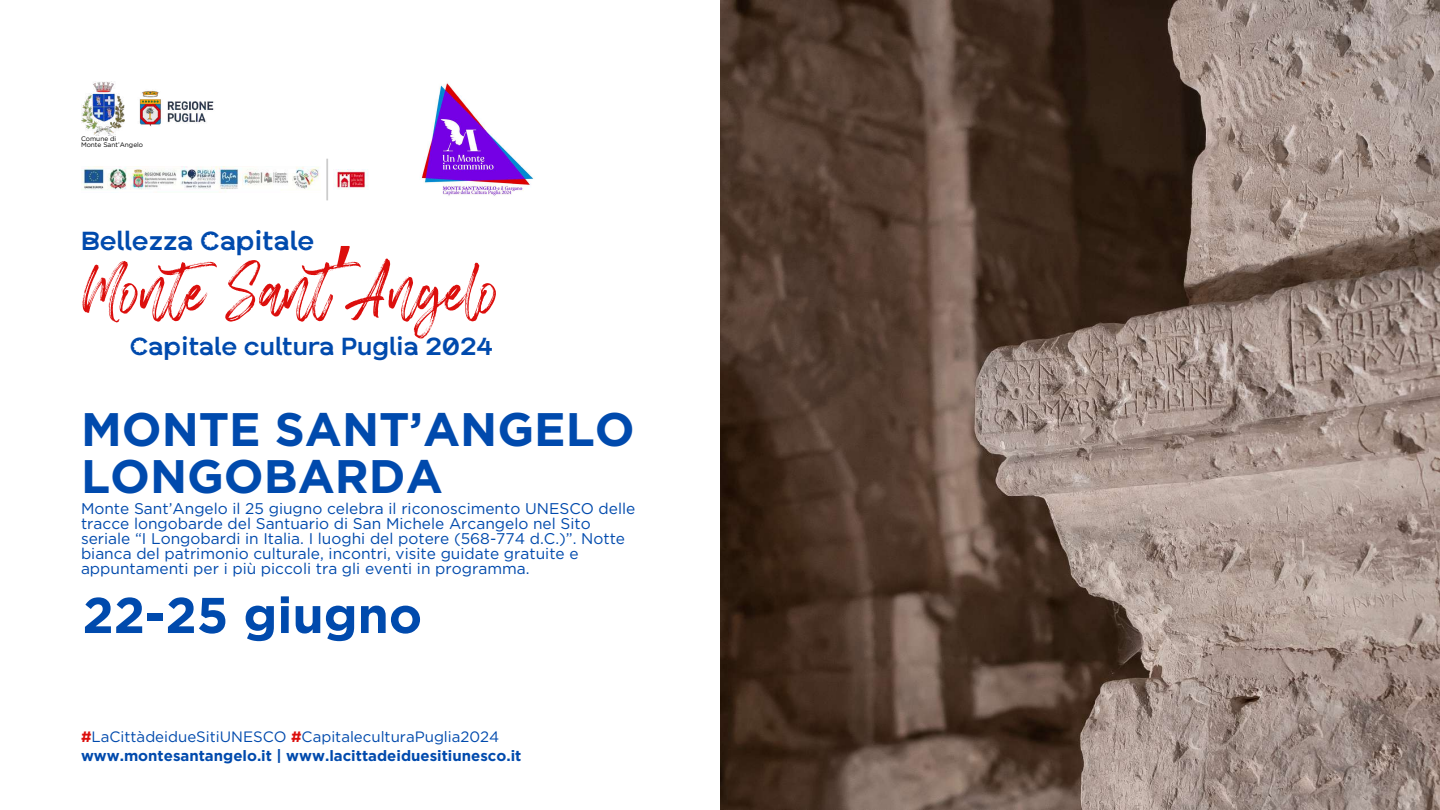
<style>
.page{position:relative;width:1440px;height:810px;background:#fff}
.page>*{position:absolute;margin:0;border:0;box-sizing:border-box;transform-origin:0 0}
.t1{font:85.4px "Chelistine Script";color:#dc0f0d}
.t2{font:700 50.2px "Gotham";color:#004aad}
.t3{font:700 47px/46.5px "Gotham";color:#004aad}
.t4{font:600 26.1px "BECOM Edisplay";color:#004aad}
.t5{font:600 24.6px "BECOM Edisplay";color:#004aad}
.t6{font:15.5px/15px "Gotham";color:#004aad}
.t7{font:700 15px/18.8px "Gotham";color:#004aad}
.t8{font:6.6px/5.5px "Gotham";color:#000}
.s1{font-family:"Noto Sans Gurmukhi"}
.s2{color:#dc0f0d}
.s3{font-weight:400}
</style>
<div class="page">
<img style="left:421px;top:83px;width:113px;height:113px">
<img style="left:81px;top:81px;width:43px;height:55px">
<img style="left:139px;top:91px;width:75px;height:35px">
<img style="left:334px;top:170px;width:34px;height:19px">
<hr style="left:326px;top:159px;width:2px;height:41px;background:#000">
<img style="left:81px;top:166px;width:238px;height:27px">
<img style="left:720px;top:0;width:720px;height:810px">
<p class="t8" style="left:81px;top:136px;width:64px">Comune di<br>Monte Sant’Angelo</p>
<h3 class="t4" style="left:81px;top:229px;width:235px">Bellezza Capitale</h3>
<h1 class="t1" style="left:82px;top:247px;width:418px">Monte Sant<span class="s1">’</span>Angelo</h1>
<h3 class="t5" style="left:130px;top:335px;width:364px">Capitale cultura Puglia 2024</h3>
<h3 class="t3" style="left:81px;top:409px;width:555px">MONTE SANT’ANGELO<br>LONGOBARDA</h3>
<p class="t6" style="left:81px;top:502px;width:556px">Monte Sant’Angelo il 25 giugno celebra il riconoscimento UNESCO delle tracce longobarde del Santuario di San Michele Arcangelo nel Sito seriale “I Longobardi in Italia. I luoghi del potere (568-774 d.C.)”. Notte bianca del patrimonio culturale, incontri, visite guidate gratuite e appuntamenti per i più piccoli tra gli eventi in programma.</p>
<h2 class="t2" style="left:82px;top:593px;width:341px">22-25 giugno</h2>
<p class="t7" style="left:81px;top:728px;width:442px"><span class="s2">#</span><span class="s3">LaCittàdeidueSitiUNESCO</span> <span class="s2">#</span><span class="s3">CapitaleculturaPuglia2024 </span>www.montesantangelo.it | www.lacittadeiduesitiunesco.it</p>
</div>
